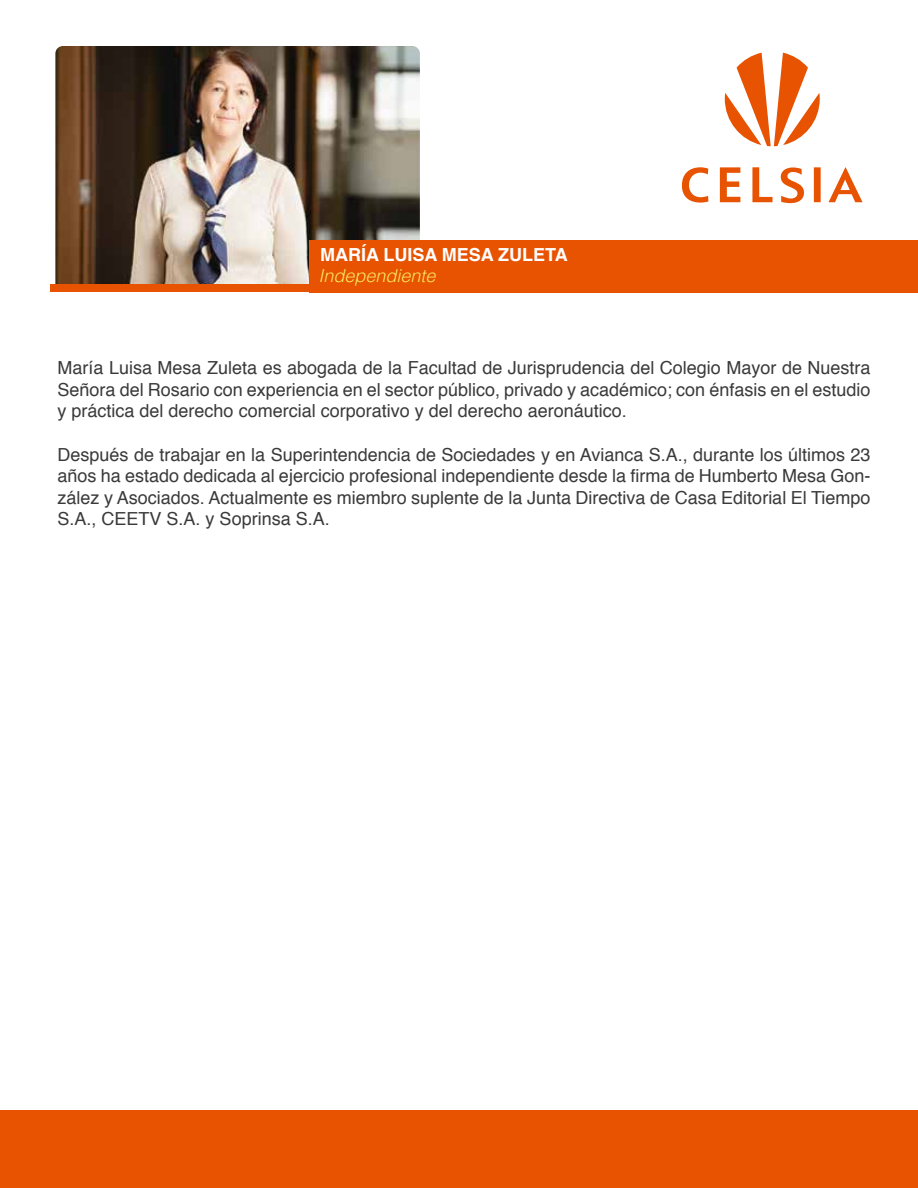
<style>
.page{position:relative;width:918px;height:1188px;background:#fff}
.page>*{position:absolute;margin:0;border:0;box-sizing:border-box;transform-origin:0 0}
.t1{font:18px/21.6px "Helvetica";color:#3a3a3a;text-align:justify}
.t2{font:700 18px "Helvetica";color:#fff}
.t3{font:italic 300 18px "Helvetica";color:#f8eb60}
</style>
<div class="page">
<img style="left:55px;top:46px;width:365px;height:238px">
<svg style="left:682px;top:53px;width:181px;height:150px"></svg>
<div style="left:0;top:1111px;width:918px;height:77px;background:#e75300"></div>
<div style="left:309px;top:240px;width:609px;height:52px;background:#e75300"></div>
<div style="left:50px;top:284px;width:343px;height:8px;background:#e75300"></div>
<p class="t2" style="left:320px;top:240px;width:249px">MARÍA LUISA MESA ZULETA</p>
<p class="t3" style="left:319px;top:260px;width:119px">Independiente</p>
<p class="t1" style="left:58px;top:358px;width:814px">María Luisa Mesa Zuleta es abogada de la Facultad de Jurisprudencia del Colegio Mayor de Nuestra Señora del Rosario con experiencia en el sector público, privado y académico; con énfasis en el estudio y práctica del derecho comercial corporativo y del derecho aeronáutico.</p>
<p class="t1" style="left:58px;top:444px;width:814px">Después de trabajar en la Superintendencia de Sociedades y en Avianca S.A., durante los últimos 23 años ha estado dedicada al ejercicio profesional independiente desde la firma de Humberto Mesa Gon&shy;zález y Asociados. Actualmente es miembro suplente de la Junta Directiva de Casa Editorial El Tiempo S.A., CEETV S.A. y Soprinsa S.A.</p>
</div>
